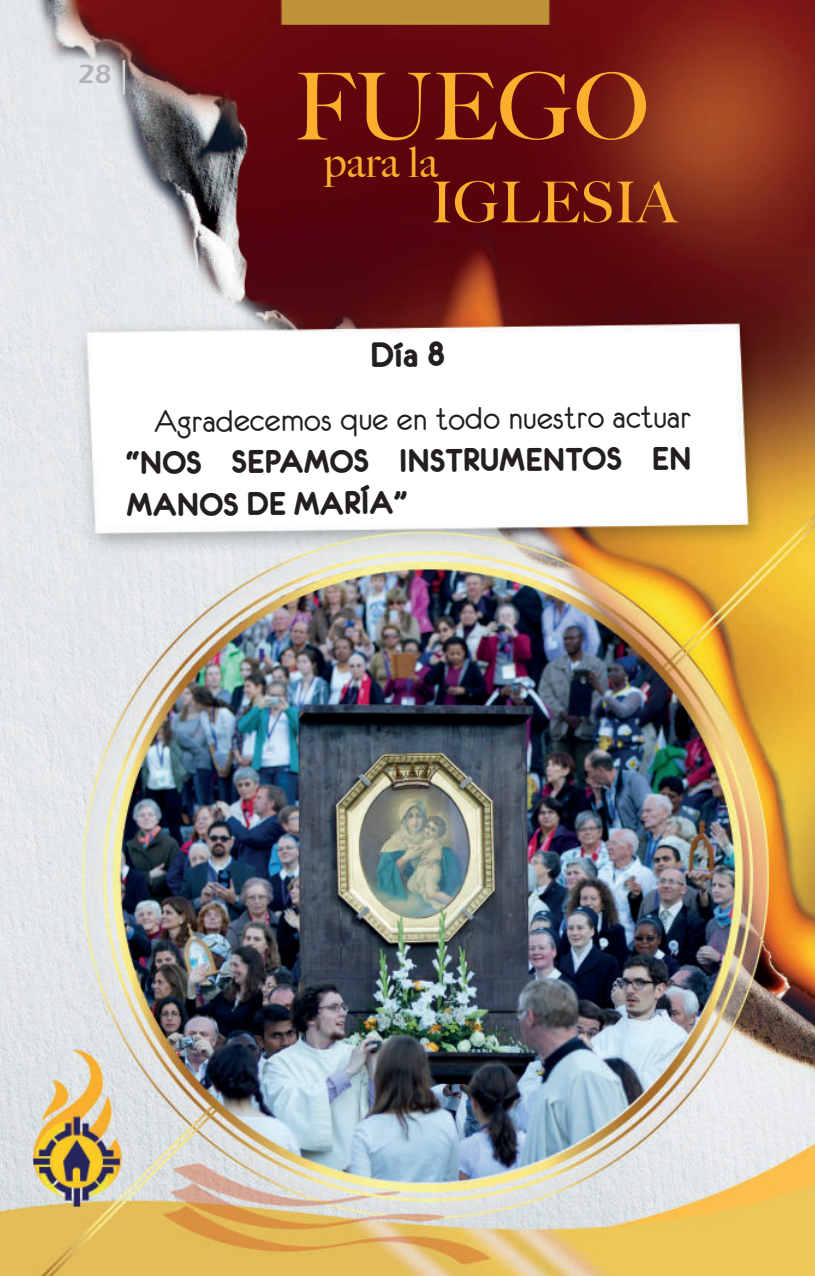
<style>
.page{position:relative;width:815px;height:1276px;background:#fff}
.page>*{position:absolute;margin:0;border:0;box-sizing:border-box;transform-origin:0 0}
.t1{font:500 92.5px "Big Caslon";color:#fbaf2c}
.t2{font:500 56.5px "Big Caslon";color:#fbaf2c}
.t3{font:500 42.5px "Big Caslon";color:#fbaf2c}
.t4{font:37.5px "Eurofurencebold";color:#231f20}
.t5{font:35px/40.8px "Eurofurencebold";color:#231f20}
.t6{font:35px "Eurofurenceregular";color:#231f20}
.t7{font:600 27.5px "Eras ITC";color:#b2b3b7}
</style>
<div class="page">
<img style="left:0;top:0;width:815px;height:1276px">
<hr style="left:123px;top:60px;width:2px;height:34px;background:#d1d2d4">
<p class="t7" style="left:78px;top:58px;width:35px">28</p>
<h1 class="t1" style="left:294px;top:69px;width:356px">FUEGO</h1>
<p class="t3" style="left:324px;top:145px;width:116px">para la</p>
<h2 class="t2" style="left:431px;top:179px;width:247px">IGLESIA</h2>
<p class="t4" style="left:370px;top:336px;width:77px;rotate:-1deg">Día 8</p>
<p class="t6" style="left:154px;top:406px;width:539px;rotate:-1deg">Agradecemos que en todo nuestro actuar</p>
<p class="t5" style="left:125px;top:445px;width:568px;rotate:-1deg">“NOS SEPAMOS INSTRUMENTOS EN<br>MANOS DE MARÍA”</p>
</div>
